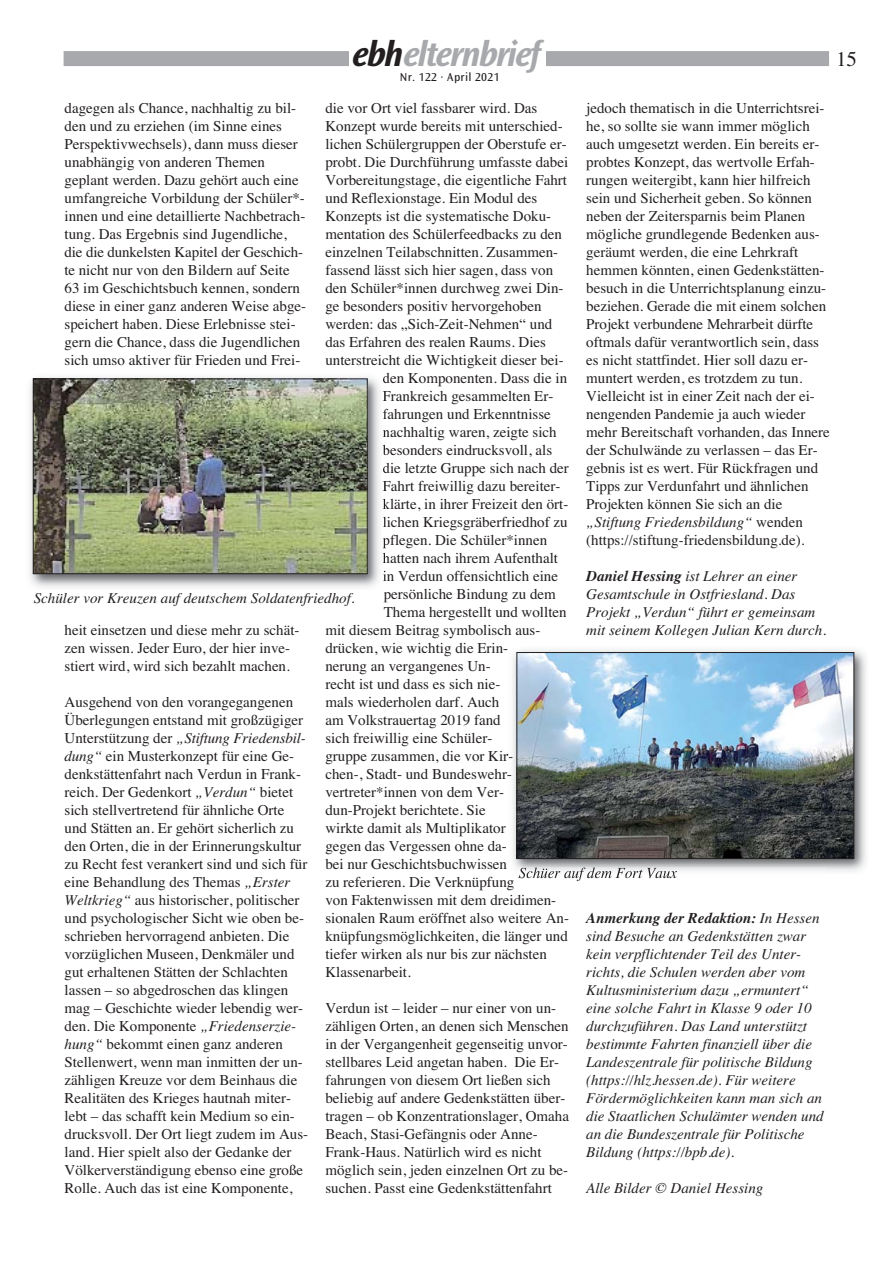
<style>
.page{position:relative;width:893px;height:1263px;background:#fff}
.page>*{position:absolute;margin:0;border:0;box-sizing:border-box;transform-origin:0 0}
.t1{font:italic 700 36px "Ocean Sans";letter-spacing:-.05em;color:#a7a9ac}
.t2{font:21px "Times";color:#231f20}
.t3{font:15px/18px "Times";color:#231f20}
.t4{font:italic 15px/18px "Times";color:#231f20}
.t5{font:12px "Ocean Sans";letter-spacing:.025em;color:#231f20}
.s1{color:#231f20}
.s2{font-style:italic}
.s3{font-weight:700}
</style>
<div class="page">
<div style="left:64px;top:51px;width:765px;height:15px;background:#a7a9ac"></div>
<div style="left:349px;top:40px;width:197px;height:37px;background:#fff"></div>
<img style="left:508px;top:649px;width:358px;height:222px">
<img style="left:519px;top:867px;width:306px;height:10px">
<img style="left:519px;top:868px;width:50px;height:9px">
<img style="left:518px;top:654px;width:334px;height:203px">
<div style="left:516px;top:652px;width:338px;height:207px;border:1px solid #231f20"></div>
<img style="left:30px;top:377px;width:356px;height:210px">
<svg style="left:383px;top:376px;width:3px;height:25px"></svg>
<svg style="left:383px;top:409px;width:3px;height:28px"></svg>
<svg style="left:383px;top:445px;width:3px;height:10px"></svg>
<svg style="left:383px;top:463px;width:3px;height:10px"></svg>
<svg style="left:383px;top:481px;width:3px;height:10px"></svg>
<svg style="left:383px;top:499px;width:3px;height:12px"></svg>
<svg style="left:383px;top:517px;width:3px;height:10px"></svg>
<svg style="left:383px;top:535px;width:3px;height:28px"></svg>
<svg style="left:383px;top:571px;width:3px;height:10px"></svg>
<img style="left:35px;top:381px;width:331px;height:191px">
<div style="left:33px;top:379px;width:335px;height:195px;border:1px solid #231f20"></div>
<h1 class="t1" style="left:353px;top:40px;width:190px"><span class="s1">ebh</span>elternbrief</h1>
<p class="t5" style="left:400px;top:73px;width:101px">Nr. 122 · April 2021</p>
<p class="t3" style="left:65px;top:100px;width:243px">dagegen als Chance, nachhaltig zu bil&shy;den und zu erziehen (im Sinne eines Perspektivwechsels), dann muss dieser unabhängig von anderen Themen geplant werden. Dazu gehört auch eine umfangreiche Vorbildung der Schüler*- innen und eine detaillierte Nachbetrach&shy;tung. Das Ergebnis sind Jugendliche, die die dunkelsten Kapitel der Geschich&shy;te nicht nur von den Bildern auf Seite 63 im Geschichtsbuch kennen, sondern diese in einer ganz anderen Weise abge&shy;speichert haben. Diese Erlebnisse stei&shy;gern die Chance, dass die Jugendlichen sich umso aktiver für Frieden und Frei-</p>
<p class="t3" style="left:325px;top:100px;width:213px">die vor Ort viel fassbarer wird. Das</p>
<p class="t3" style="left:325px;top:118px;width:239px">Konzept wurde bereits mit unterschied-</p>
<p class="t3" style="left:325px;top:136px;width:243px">lichen Schülergruppen der Oberstufe er-</p>
<p class="t3" style="left:325px;top:154px;width:244px">probt. Die Durchführung umfasste dabei</p>
<p class="t3" style="left:325px;top:172px;width:243px">Vorbereitungstage, die eigentliche Fahrt</p>
<p class="t3" style="left:325px;top:190px;width:214px">und Reflexionstage. Ein Modul des</p>
<p class="t3" style="left:325px;top:208px;width:227px">Konzepts ist die systematische Doku-</p>
<p class="t3" style="left:325px;top:226px;width:238px">mentation des Schülerfeedbacks zu den</p>
<p class="t3" style="left:325px;top:244px;width:234px">einzelnen Teilabschnitten. Zusammen-</p>
<p class="t3" style="left:325px;top:262px;width:229px">fassend lässt sich hier sagen, dass von</p>
<p class="t3" style="left:325px;top:280px;width:240px">den Schüler*innen durchweg zwei Din-</p>
<p class="t3" style="left:325px;top:298px;width:218px">ge besonders positiv hervorgehoben</p>
<p class="t3" style="left:325px;top:316px;width:228px">werden: das „Sich-Zeit-Nehmen“ und</p>
<p class="t3" style="left:325px;top:334px;width:222px">das Erfahren des realen Raums. Dies</p>
<p class="t3" style="left:325px;top:352px;width:240px">unterstreicht die Wichtigkeit dieser bei-</p>
<p class="t3" style="left:383px;top:370px;width:186px">den Komponenten. Dass die in</p>
<p class="t3" style="left:383px;top:388px;width:172px">Frankreich gesammelten Er-</p>
<p class="t3" style="left:383px;top:406px;width:170px">fahrungen und Erkenntnisse</p>
<p class="t3" style="left:383px;top:424px;width:176px">nachhaltig waren, zeigte sich</p>
<p class="t3" style="left:383px;top:442px;width:171px">besonders eindrucksvoll, als</p>
<p class="t3" style="left:383px;top:460px;width:188px">die letzte Gruppe sich nach der</p>
<p class="t3" style="left:383px;top:478px;width:179px">Fahrt freiwillig dazu bereiter-</p>
<p class="t3" style="left:383px;top:496px;width:187px">klärte, in ihrer Freizeit den ört-</p>
<p class="t3" style="left:383px;top:514px;width:186px">lichen Kriegsgräberfriedhof zu</p>
<p class="t3" style="left:383px;top:532px;width:166px">pflegen. Die Schüler*innen</p>
<p class="t3" style="left:383px;top:550px;width:177px">hatten nach ihrem Aufenthalt</p>
<p class="t3" style="left:383px;top:568px;width:177px">in Verdun offensichtlich eine</p>
<p class="t3" style="left:384px;top:586px;width:174px">persönliche Bindung zu dem</p>
<p class="t3" style="left:384px;top:604px;width:184px">Thema hergestellt und wollten</p>
<p class="t3" style="left:325px;top:622px;width:216px">mit diesem Beitrag symbolisch aus-</p>
<p class="t3" style="left:325px;top:640px;width:184px">drücken, wie wichtig die Erin-</p>
<p class="t3" style="left:325px;top:658px;width:167px">nerung an vergangenes Un-</p>
<p class="t3" style="left:325px;top:676px;width:176px">recht ist und dass es sich nie-</p>
<p class="t3" style="left:325px;top:694px;width:176px">mals wiederholen darf. Auch</p>
<p class="t3" style="left:325px;top:712px;width:177px">am Volkstrauertag 2019 fand</p>
<p class="t3" style="left:325px;top:730px;width:169px">sich freiwillig eine Schüler-</p>
<p class="t3" style="left:325px;top:748px;width:189px">gruppe zusammen, die vor Kir-</p>
<p class="t3" style="left:325px;top:766px;width:188px">chen-, Stadt- und Bundeswehr-</p>
<p class="t3" style="left:325px;top:784px;width:180px">vertreter*innen von dem Ver-</p>
<p class="t3" style="left:325px;top:802px;width:162px">dun-Projekt berichtete. Sie</p>
<p class="t3" style="left:325px;top:820px;width:182px">wirkte damit als Multiplikator</p>
<p class="t3" style="left:325px;top:838px;width:183px">gegen das Vergessen ohne da-</p>
<p class="t3" style="left:325px;top:856px;width:183px">bei nur Geschichtsbuchwissen</p>
<p class="t3" style="left:325px;top:874px;width:191px">zu referieren. Die Verknüpfung</p>
<p class="t3" style="left:325px;top:892px;width:232px">von Faktenwissen mit dem dreidimen-</p>
<p class="t3" style="left:325px;top:910px;width:245px">sionalen Raum eröffnet also weitere An-</p>
<p class="t3" style="left:325px;top:928px;width:244px">knüpfungsmöglichkeiten, die länger und</p>
<p class="t3" style="left:325px;top:946px;width:223px">tiefer wirken als nur bis zur nächsten</p>
<p class="t3" style="left:325px;top:964px;width:87px">Klassenarbeit.</p>
<p class="t3" style="left:325px;top:1000px;width:245px">Verdun ist – leider – nur einer von un&shy;zähligen Orten, an denen sich Menschen in der Vergangenheit gegenseitig unvor&shy;stellbares Leid angetan haben. Die Er&shy;fahrungen von diesem Ort ließen sich beliebig auf andere Gedenkstätten über&shy;tragen – ob Konzentrationslager, Omaha Beach, Stasi-Gefängnis oder Anne-Frank-Haus. Natürlich wird es nicht möglich sein, jeden einzelnen Ort zu be&shy;suchen. Passt eine Gedenkstättenfahrt</p>
<p class="t3" style="left:586px;top:100px;width:245px">jedoch thematisch in die Unterrichtsrei&shy;he, so sollte sie wann immer möglich auch umgesetzt werden. Ein bereits er&shy;probtes Konzept, das wertvolle Erfah&shy;rungen weitergibt, kann hier hilfreich sein und Sicherheit geben. So können neben der Zeitersparnis beim Planen mögliche grundlegende Bedenken aus&shy;geräumt werden, die eine Lehrkraft hemmen könnten, einen Gedenkstätten&shy;besuch in die Unterrichtsplanung einzu&shy;beziehen. Gerade die mit einem solchen Projekt verbundene Mehrarbeit dürfte oftmals dafür verantwortlich sein, dass es nicht stattfindet. Hier soll dazu er&shy;muntert werden, es trotzdem zu tun.<br>Vielleicht ist in einer Zeit nach der ei&shy;nengenden Pandemie ja auch wieder mehr Bereitschaft vorhanden, das Innere der Schulwände zu verlassen – das Er&shy;gebnis ist es wert. Für Rückfragen und Tipps zur Verdunfahrt und ähnlichen Projekten können Sie sich an die <span class="s2">„Stiftung Friedensbildung“</span> wenden (https://stiftung-friedensbildung.de).</p>
<p class="t4" style="left:586px;top:568px;width:241px"><span class="s3">Daniel Hessing</span> ist Lehrer an einer Gesamtschule in Ostfriesland. Das Projekt „Verdun“ führt er gemeinsam mit seinem Kollegen Julian Kern durch.</p>
<p class="t4" style="left:34px;top:590px;width:322px">Schüler vor Kreuzen auf deutschem Soldatenfriedhof.</p>
<p class="t3" style="left:65px;top:622px;width:236px">heit einsetzen und diese mehr zu schät&shy;zen wissen. Jeder Euro, der hier inve&shy;stiert wird, wird sich bezahlt machen.</p>
<p class="t3" style="left:65px;top:694px;width:245px">Ausgehend von den vorangegangenen Überlegungen entstand mit großzügiger Unterstützung der <span class="s2">„Stiftung Friedensbil&shy;dung“</span> ein Musterkonzept für eine Ge&shy;denkstättenfahrt nach Verdun in Frank&shy;reich. Der Gedenkort <span class="s2">„Verdun“</span> bietet sich stellvertretend für ähnliche Orte und Stätten an. Er gehört sicherlich zu den Orten, die in der Erinnerungskultur zu Recht fest verankert sind und sich für eine Behandlung des Themas <span class="s2">„Erster Weltkrieg“</span> aus historischer, politischer und psychologischer Sicht wie oben be&shy;schrieben hervorragend anbieten. Die vorzüglichen Museen, Denkmäler und gut erhaltenen Stätten der Schlachten lassen – so abgedroschen das klingen mag – Geschichte wieder lebendig wer&shy;den. Die Komponente <span class="s2">„Friedenserzie&shy;hung“</span> bekommt einen ganz anderen Stellenwert, wenn man inmitten der un&shy;zähligen Kreuze vor dem Beinhaus die Realitäten des Krieges hautnah miter&shy;lebt – das schafft kein Medium so ein&shy;drucksvoll. Der Ort liegt zudem im Aus&shy;land. Hier spielt also der Gedanke der Völkerverständigung ebenso eine große Rolle. Auch das ist eine Komponente,</p>
<p class="t4" style="left:519px;top:865px;width:160px">Schüer auf dem Fort Vaux</p>
<p class="t4" style="left:586px;top:910px;width:239px"><span class="s3">Anmerkung der Redaktion:</span> In Hessen sind Besuche an Gedenkstätten zwar kein verpflichtender Teil des Unter&shy;richts, die Schulen werden aber vom Kultusministerium dazu „ermuntert“ eine solche Fahrt in Klasse 9 oder 10 durchzuführen. Das Land unterstützt bestimmte Fahrten finanziell über die Landeszentrale für politische Bildung (https://hlz.hessen.de). Für weitere Fördermöglichkeiten kann man sich an die Staatlichen Schulämter wenden und an die Bundeszentrale für Politische Bildung (https://bpb.de).</p>
<p class="t4" style="left:586px;top:1180px;width:179px">Alle Bilder © Daniel Hessing</p>
<h2 class="t2" style="left:836px;top:51px;width:22px">15</h2>
</div>
